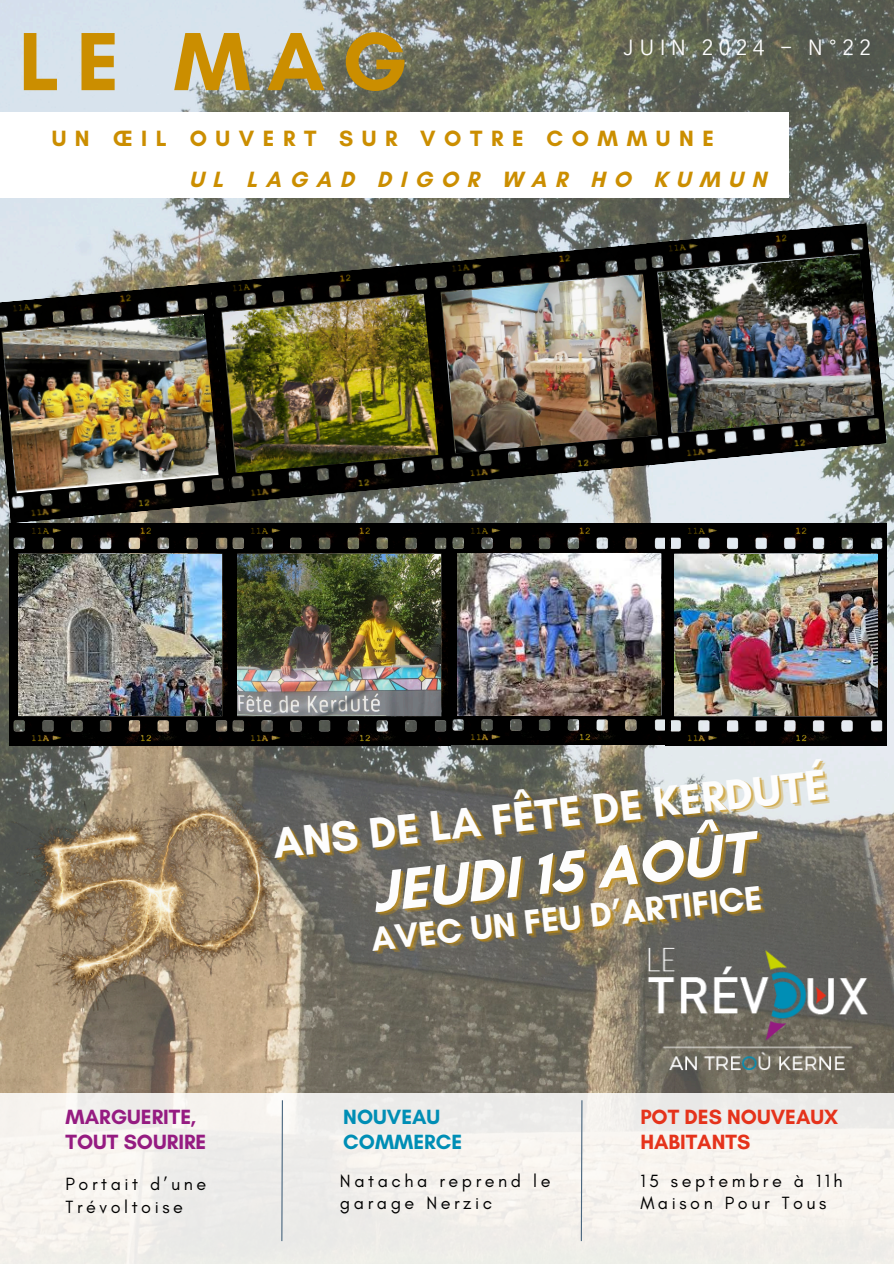
<style>
.page{position:relative;width:894px;height:1264px;background:#fff}
.page>*{position:absolute;margin:0;border:0;box-sizing:border-box;transform-origin:0 0}
.t1{font:700 84px "Glacial Indifference";color:#cb8e00}
.t2{font:700 58.5px "Glacial Indifference";color:#fdfdfd}
.t3{font:700 43.5px "Glacial Indifference";color:#fdfdfd}
.t4{font:700 34.5px "Glacial Indifference";color:#fdfdfd}
.t5{font:700 22.5px "Glacial Indifference";letter-spacing:.38em;color:#cb8e00}
.t6{font:700 21px/24.8px "Glacial Indifference";color:#e5331b}
.t7{font:700 21px/24.8px "Glacial Indifference";color:#951b81}
.t8{font:700 21px/24.8px "Glacial Indifference";color:#008eb5}
.t9{font:21px "Gothic A1";letter-spacing:.255em;color:#fdfdfd}
.t10{font:18px/22.5px "Glacial Indifference";letter-spacing:.195em;color:#000}
</style>
<div class="page">
<img style="left:0;top:0;width:893px;height:1093px">
<div style="left:0;top:1093px;width:893px;height:170px;background:#f2f0eb"></div>
<svg style="left:580px;top:1100px;width:3px;height:142px"></svg>
<svg style="left:280px;top:1099px;width:3px;height:143px"></svg>
<div style="left:0;top:112px;width:788px;height:85px;background:#fff"></div>
<img style="left:0;top:776px;width:320px;height:245px">
<img style="left:10px;top:523px;width:219px;height:222px">
<img style="left:19px;top:554px;width:202px;height:161px">
<img style="left:229px;top:523px;width:219px;height:222px">
<img style="left:238px;top:554px;width:202px;height:161px">
<img style="left:448px;top:523px;width:217px;height:222px">
<img style="left:457px;top:554px;width:203px;height:161px">
<img style="left:665px;top:523px;width:221px;height:222px">
<img style="left:674px;top:554px;width:202px;height:161px">
<img style="left:0;top:283px;width:231px;height:240px">
<img style="left:2px;top:314px;width:208px;height:179px">
<img style="left:210px;top:263px;width:240px;height:240px">
<img style="left:222px;top:294px;width:207px;height:179px">
<img style="left:429px;top:243px;width:241px;height:240px">
<img style="left:441px;top:274px;width:205px;height:179px">
<img style="left:646px;top:223px;width:240px;height:240px">
<img style="left:657px;top:254px;width:217px;height:179px">
<img style="left:640px;top:943px;width:234px;height:130px">
<svg style="left:333px;top:820px;width:27px;height:34px"></svg>
<svg style="left:514px;top:790px;width:22px;height:43px"></svg>
<svg style="left:781px;top:773px;width:26px;height:32px"></svg>
<svg style="left:550px;top:845px;width:90px;height:50px;background:#7f7765"></svg>
<svg style="left:495px;top:908px;width:65px;height:31px;background:#67665d"></svg>
<div style="left:664px;top:888px;width:82px;height:33px;background:#60615d"></div>
<h2 class="t1" style="left:19px;top:10px;width:390px">LE MAG</h2>
<h3 class="t9" style="left:623px;top:38px;width:249px">JUIN 2024 - N°22</h3>
<p class="t5" style="left:52px;top:124px;width:663px">UN ŒIL OUVERT SUR VOTRE COMMUNE</p>
<p class="t5" style="left:189px;top:165px;width:578px">UL LAGAD DIGOR WAR HO KUMUN</p>
<p class="t7" style="left:66px;top:1104px;width:142px">MARGUERITE,<br>TOUT SOURIRE</p>
<p class="t10" style="left:66px;top:1172px;width:142px">Portait d’une<br>Trévoltoise</p>
<p class="t3" style="left:270px;top:816px;width:558px;rotate:-6deg">ANS DE LA FÊTE DE KERDUTÉ</p>
<p class="t2" style="left:368px;top:856px;width:382px;rotate:-6deg">JEUDI 15 AOÛT</p>
<p class="t4" style="left:369px;top:917px;width:394px;rotate:-6deg">AVEC UN FEU D’ARTIFICE</p>
<p class="t8" style="left:343px;top:1104px;width:120px">NOUVEAU<br>COMMERCE</p>
<p class="t10" style="left:340px;top:1169px;width:212px">Natacha reprend le garage Nerzic</p>
<p class="t6" style="left:640px;top:1104px;width:199px">POT DES NOUVEAUX<br>HABITANTS</p>
<p class="t10" style="left:640px;top:1169px;width:204px">15 septembre à 11h</p>
<p class="t10" style="left:640px;top:1191px;width:188px">Maison Pour Tous</p>
</div>
